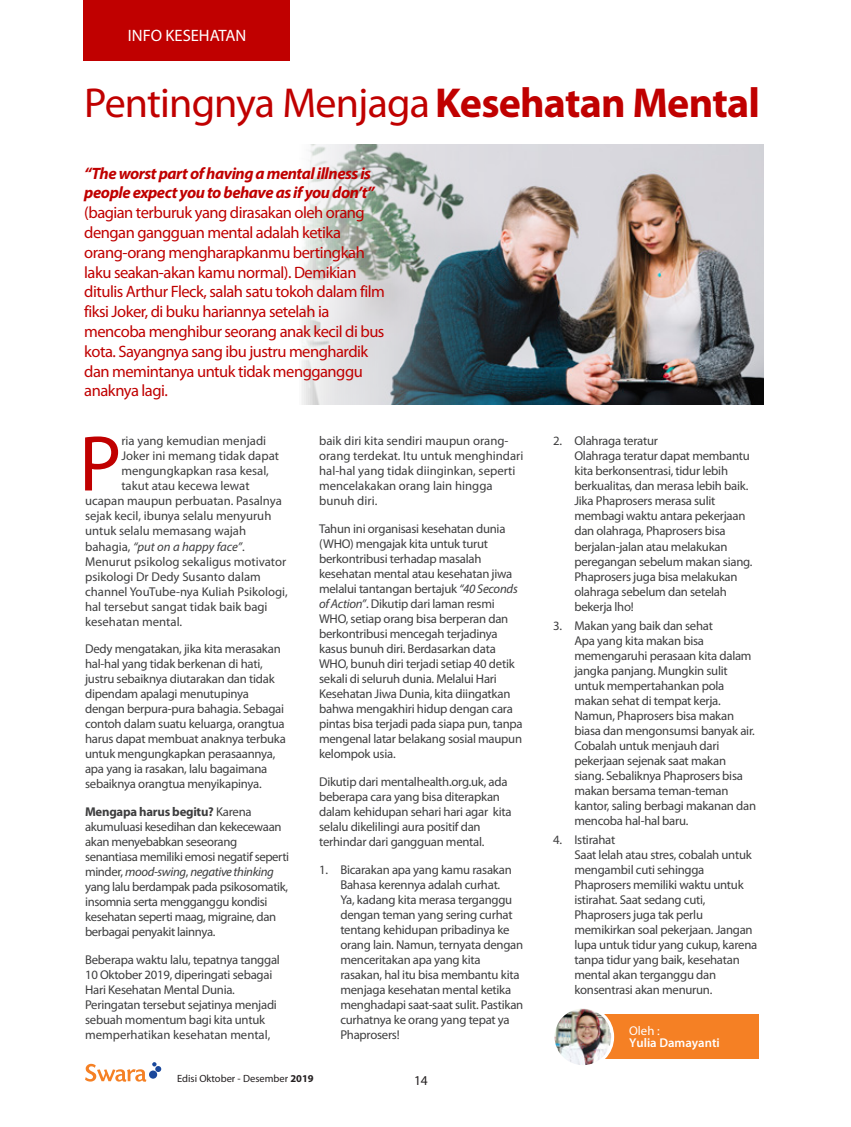
<style>
.page{position:relative;width:851px;height:1127px;background:#fff}
.page>*{position:absolute;margin:0;border:0;box-sizing:border-box;transform-origin:0 0}
.t1{font:79.5px "Myriad Pro";color:#c00000}
.BODYTEKS_normal{font:42px "Myriad Pro";letter-spacing:-.02em;color:#c00000}
.t2{font:16.5px/19.8px "Myriad Pro";letter-spacing:-.03em;color:#c00000}
.t3{font:16.5px "Myriad Pro";color:#fff}
.t4{font:13.5px "Myriad Pro";color:#231f20}
._5-5{font:12.75px/15px "Myriad Pro";letter-spacing:-.02em;color:#3e3e3f}
._5-5-2{font:12.75px/15px "Myriad Pro";color:#3e3e3f}
.t5{font:italic 12.75px "Myriad Pro";color:#3e3e3f}
.BODYTEKS_normal-2{font:600 12.75px "Myriad Pro";color:#fff}
.BODYTEKS_normal-3{font:12.75px "Myriad Pro";color:#fff}
.t6{font:10.5px "Myriad Pro";color:#231f20}
.s1{font-weight:700}
.s2{font-weight:700;font-style:italic}
.s3{font-style:normal}
.s4{font-style:italic}
</style>
<div class="page">
<img style="left:302px;top:145px;width:461px;height:259px">
<div style="left:83px;top:0;width:207px;height:60px;background:#c00000"></div>
<hr style="left:850px;top:0;width:1px;height:1127px;background:#fcf0e7">
<div style="left:570px;top:1014px;width:188px;height:45px;background:#f58024"></div>
<img style="left:553px;top:1007px;width:59px;height:59px;border-radius:30px">
<div style="left:551px;top:1005px;width:63px;height:63px;border:3px solid #fff;border-radius:50%"></div>
<div style="left:149px;top:1070px;width:8px;height:8px;background:#1a489c;border-radius:50%"></div>
<svg style="left:152px;top:1062px;width:9px;height:10px"></svg>
<svg style="left:85px;top:1064px;width:61px;height:17px"></svg>
<p class="t3" style="left:128px;top:25px;width:120px">INFO KESEHATAN</p>
<p class="BODYTEKS_normal" style="left:84px;top:77px;width:677px">Pentingnya Menjaga<span class="s1">Kesehatan Mental</span></p>
<p class="t2" style="left:84px;top:163px;width:302px"><span class="s2">“The worst part of having a mental illness is people expect you to behave as if you don’t” </span>(bagian terburuk yang dirasakan oleh orang dengan gangguan mental adalah ketika orang-orang mengharapkanmu bertingkah laku seakan-akan kamu normal). Demikian ditulis Arthur Fleck, salah satu tokoh dalam film fiksi Joker, di buku hariannya setelah ia mencoba menghibur seorang anak kecil di bus kota. Sayangnya sang ibu justru menghardik dan memintanya untuk tidak mengganggu anaknya lagi.</p>
<p class="t1" style="left:79px;top:415px;width:44px">P</p>
<p class="_5-5-2" style="left:121px;top:433px;width:146px">ria yang kemudian menjadi</p>
<p class="_5-5-2" style="left:121px;top:448px;width:159px">Joker ini memang tidak dapat</p>
<p class="_5-5-2" style="left:121px;top:463px;width:149px">mengungkapkan rasa kesal,</p>
<p class="_5-5-2" style="left:121px;top:478px;width:130px">takut atau kecewa lewat</p>
<p class="_5-5-2" style="left:85px;top:493px;width:198px">ucapan maupun perbuatan. Pasalnya</p>
<p class="_5-5-2" style="left:85px;top:508px;width:188px">sejak kecil, ibunya selalu menyuruh</p>
<p class="_5-5-2" style="left:85px;top:523px;width:163px">untuk selalu memasang wajah</p>
<p class="t5" style="left:85px;top:538px;width:161px"><span class="s3">bahagia,</span> “put on a happy face”<span class="s3">.</span></p>
<p class="_5-5-2" style="left:85px;top:553px;width:203px">Menurut psikolog sekaligus motivator</p>
<p class="_5-5-2" style="left:85px;top:568px;width:177px">psikologi Dr Dedy Susanto dalam</p>
<p class="_5-5-2" style="left:85px;top:583px;width:204px">channel YouTube-nya Kuliah Psikologi,</p>
<p class="_5-5-2" style="left:85px;top:598px;width:184px">hal tersebut sangat tidak baik bagi</p>
<p class="_5-5-2" style="left:85px;top:613px;width:99px">kesehatan mental.</p>
<p class="_5-5" style="left:85px;top:641px;width:202px">Dedy mengatakan, jika kita merasakan hal-hal yang tidak berkenan di hati, justru sebaiknya diutarakan dan tidak dipendam apalagi menutupinya dengan berpura-pura bahagia. Sebagai contoh dalam suatu keluarga, orangtua harus dapat membuat anaknya terbuka untuk mengungkapkan perasaannya, apa yang ia rasakan, lalu bagaimana sebaiknya orangtua menyikapinya.</p>
<p class="_5-5" style="left:85px;top:804px;width:205px"><span class="s1">Mengapa harus begitu?</span> Karena akumuluasi kesedihan dan kekecewaan akan menyebabkan seseorang senantiasa memiliki emosi negatif seperti minder, <span class="s4">mood-swing</span>, <span class="s4">negative thinking </span>yang lalu berdampak pada psikosomatik, insomnia serta mengganggu kondisi kesehatan seperti maag, migraine, dan berbagai penyakit lainnya.</p>
<p class="_5-5" style="left:85px;top:952px;width:196px">Beberapa waktu lalu, tepatnya tanggal 10 Oktober 2019, diperingati sebagai Hari Kesehatan Mental Dunia.<br>Peringatan tersebut sejatinya menjadi sebuah momentum bagi kita untuk memperhatikan kesehatan mental,</p>
<p class="_5-5-2" style="left:319px;top:433px;width:206px">baik diri kita sendiri maupun orang&shy;orang terdekat. Itu untuk menghindari hal-hal yang tidak diinginkan, seperti mencelakakan orang lain hingga bunuh diri.</p>
<p class="_5-5" style="left:319px;top:521px;width:205px">Tahun ini organisasi kesehatan dunia (WHO) mengajak kita untuk turut berkontribusi terhadap masalah kesehatan mental atau kesehatan jiwa melalui tantangan bertajuk <span class="s4">“40 Seconds of Action”</span>. Dikutip dari laman resmi WHO, setiap orang bisa berperan dan berkontribusi mencegah terjadinya kasus bunuh diri. Berdasarkan data WHO, bunuh diri terjadi setiap 40 detik sekali di seluruh dunia. Melalui Hari Kesehatan Jiwa Dunia, kita diingatkan bahwa mengakhiri hidup dengan cara pintas bisa terjadi pada siapa pun, tanpa mengenal latar belakang sosial maupun kelompok usia.</p>
<p class="_5-5" style="left:319px;top:774px;width:194px">Dikutip dari mentalhealth.org.uk, ada beberapa cara yang bisa diterapkan dalam kehidupan sehari hari agar kita selalu dikelilingi aura positif dan terhindar dari gangguan mental.</p>
<p class="_5-5" style="left:319px;top:862px;width:194px">1. Bicarakan apa yang kamu rasakan</p>
<p class="_5-5" style="left:340px;top:877px;width:184px">Bahasa kerennya adalah curhat.<br>Ya, kadang kita merasa terganggu dengan teman yang sering curhat tentang kehidupan pribadinya ke orang lain. Namun, ternyata dengan menceritakan apa yang kita rasakan, hal itu bisa membantu kita menjaga kesehatan mental ketika menghadapi saat-saat sulit. Pastikan curhatnya ke orang yang tepat ya<br>Phaprosers!</p>
<p class="t6" style="left:177px;top:1072px;width:138px">Edisi Oktober - Desember <span class="s1">2019</span></p>
<p class="t4" style="left:414px;top:1072px;width:15px">14</p>
<p class="_5-5" style="left:553px;top:433px;width:106px">2. Olahraga teratur</p>
<p class="_5-5" style="left:574px;top:448px;width:180px">Olahraga teratur dapat membantu kita berkonsentrasi, tidur lebih berkualitas, dan merasa lebih baik.<br>Jika Phaprosers merasa sulit membagi waktu antara pekerjaan dan olahraga, Phaprosers bisa berjalan-jalan atau melakukan peregangan sebelum makan siang.<br>Phaprosers juga bisa melakukan olahraga sebelum dan setelah bekerja lho!</p>
<p class="_5-5" style="left:553px;top:618px;width:161px">3. Makan yang baik dan sehat</p>
<p class="_5-5" style="left:574px;top:633px;width:183px">Apa yang kita makan bisa memengaruhi perasaan kita dalam jangka panjang. Mungkin sulit untuk mempertahankan pola makan sehat di tempat kerja.<br>Namun, Phaprosers bisa makan biasa dan mengonsumsi banyak air.<br>Cobalah untuk menjauh dari pekerjaan sejenak saat makan siang. Sebaliknya Phaprosers bisa makan bersama teman-teman kantor, saling berbagi makanan dan mencoba hal-hal baru.</p>
<p class="_5-5" style="left:553px;top:832px;width:64px">4. Istirahat</p>
<p class="_5-5" style="left:574px;top:847px;width:184px">Saat lelah atau stres, cobalah untuk mengambil cuti sehingga<br>Phaprosers memiliki waktu untuk istirahat. Saat sedang cuti,<br>Phaprosers juga tak perlu memikirkan soal pekerjaan. Jangan lupa untuk tidur yang cukup, karena tanpa tidur yang baik, kesehatan mental akan terganggu dan konsentrasi akan menurun.</p>
<p class="BODYTEKS_normal-3" style="left:629px;top:1022px;width:32px">Oleh :</p>
<p class="BODYTEKS_normal-2" style="left:629px;top:1036px;width:92px">Yulia Damayanti</p>
</div>
